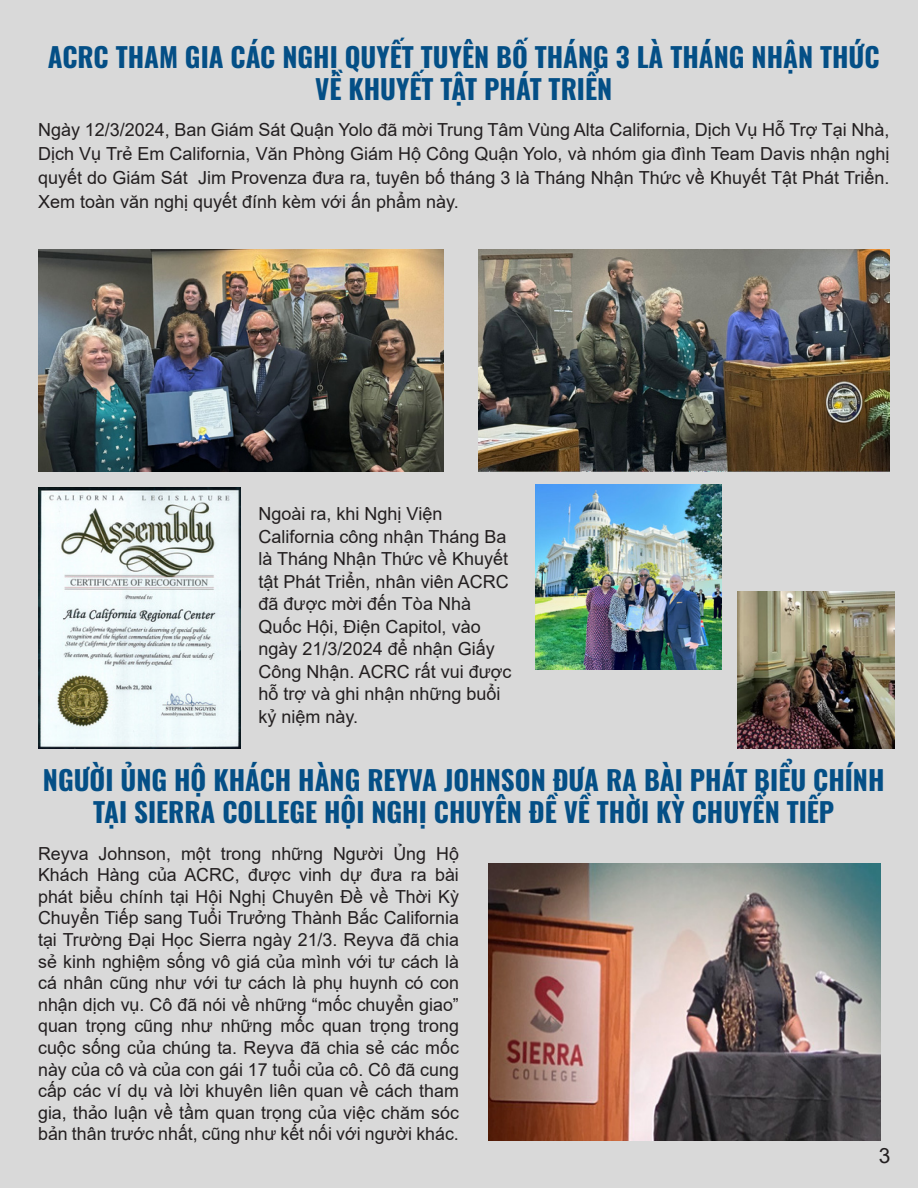
<style>
.page{position:relative;width:918px;height:1188px;background:#d9d9d9}
.page>*{position:absolute;margin:0;border:0;box-sizing:border-box;transform-origin:0 0}
.t1{font:700 27px/31.5px "Oswald";color:#044f86;text-align:center}
.t2{font:21px "Arial";color:#231f20}
.t3{font:18px/21.6px "Arial";color:#231f20;text-align:justify}
</style>
<div class="page">
<img style="left:38px;top:250px;width:405px;height:222px">
<img style="left:479px;top:250px;width:410px;height:222px">
<img style="left:38px;top:488px;width:203px;height:261px">
<img style="left:488px;top:864px;width:393px;height:276px">
<img style="left:738px;top:592px;width:156px;height:156px">
<img style="left:536px;top:484px;width:185px;height:186px">
<p class="t1" style="left:48px;top:39px;width:833px">ACRC THAM GIA CÁC NGHỊ QUYẾT TUYÊN BỐ THÁNG 3 LÀ THÁNG NHẬN THỨC<br>VỀ KHUYẾT TẬT PHÁT TRIỂN</p>
<p class="t3" style="left:38px;top:117px;width:853px;line-height:24px">Ngày 12/3/2024, Ban Giám Sát Quận Yolo đã mời Trung Tâm Vùng Alta California, Dịch Vụ Hỗ Trợ Tại Nhà, Dịch Vụ Trẻ Em California, Văn Phòng Giám Hộ Công Quận Yolo, và nhóm gia đình Team Davis nhận nghị quyết do Giám Sát Jim Provenza đưa ra, tuyên bố tháng 3 là Tháng Nhận Thức về Khuyết Tật Phát Triển.<br>Xem toàn văn nghị quyết đính kèm với ấn phẩm này.</p>
<p class="t3" style="left:259px;top:502px;width:254px;line-height:22.5px;text-align:left">Ngoài ra, khi Nghị Viện<br>California công nhận Tháng Ba là Tháng Nhận Thức về Khuyết tật Phát Triển, nhân viên ACRC đã được mời đến Tòa Nhà<br>Quốc Hội, Điện Capitol, vào ngày 21/3/2024 để nhận Giấy<br>Công Nhận. ACRC rất vui được hỗ trợ và ghi nhận những buổi kỷ niệm này.</p>
<p class="t1" style="left:43px;top:762px;width:843px">NGƯỜI ỦNG HỘ KHÁCH HÀNG REYVA JOHNSON ĐƯA RA BÀI PHÁT BIỂU CHÍNH<br>TẠI SIERRA COLLEGE HỘI NGHỊ CHUYÊN ĐỀ VỀ THỜI KỲ CHUYỂN TIẾP</p>
<p class="t3" style="left:38px;top:842px;width:422px">Reyva Johnson, một trong những Người Ủng Hộ Khách Hàng của ACRC, được vinh dự đưa ra bài phát biểu chính tại Hội Nghị Chuyên Đề về Thời Kỳ Chuyển Tiếp sang Tuổi Trưởng Thành Bắc California tại Trường Đại Học Sierra ngày 21/3. Reyva đã chia sẻ kinh nghiệm sống vô giá của mình với tư cách là cá nhân cũng như với tư cách là phụ huynh có con nhận dịch vụ. Cô đã nói về những “mốc chuyển giao” quan trọng cũng như những mốc quan trọng trong cuộc sống của chúng ta. Reyva đã chia sẻ các mốc này của cô và của con gái 17 tuổi của cô. Cô đã cung cấp các ví dụ và lời khuyên liên quan về cách tham gia, thảo luận về tầm quan trọng của việc chăm sóc bản thân trước nhất, cũng như kết nối với người khác.</p>
<p class="t2" style="left:879px;top:1141px;width:13px">3</p>
</div>
